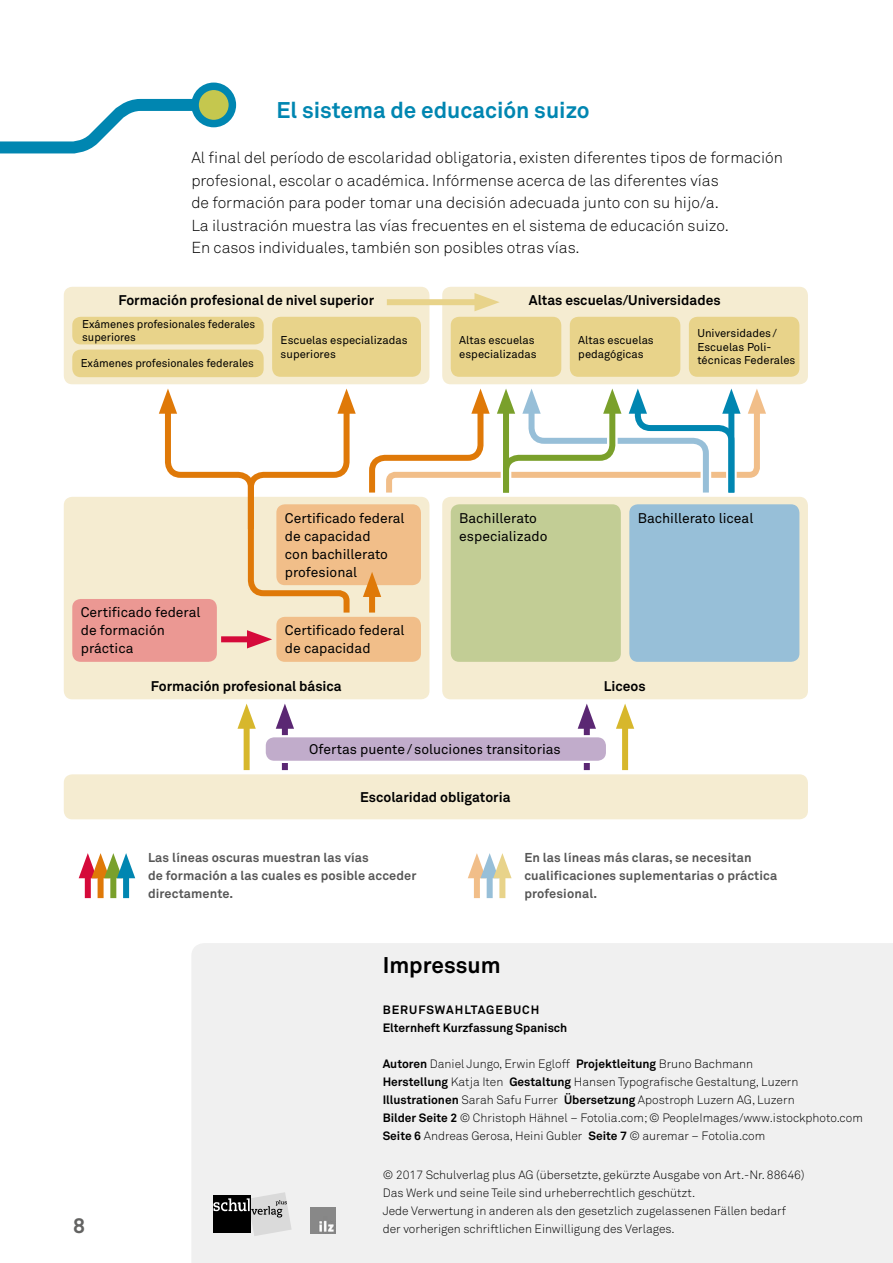
<style>
.page{position:relative;width:893px;height:1263px;background:#fff}
.page>*{position:absolute;margin:0;border:0;box-sizing:border-box;transform-origin:0 0}
.t1{font:700 22.5px "Akkurat Pro";color:#0086b1}
.t2{font:700 22.5px "Akkurat Pro";color:#000}
.t3{font:700 21px "Akkurat Pro";color:#636362}
.t4{font:300 15.75px/22.5px "Akkurat Pro";color:#000}
.t5{font:13.8px/18px "Akkurat Pro";color:#000}
.t6{font:700 13.8px "Akkurat Pro";color:#000}
.t7{font:700 12.75px/18px "Akkurat Pro";letter-spacing:.01em;color:#565656}
.t8{font:300 12px/18px "Akkurat Pro";color:#000}
.t9{font:700 12px/18px "Akkurat Pro";color:#000}
.t10{font:11.25px/13.5px "Akkurat Pro";color:#000}
.s1{font-weight:700}
</style>
<div class="page">
<svg style="left:0;top:94px;width:233px;height:60px"></svg>
<div style="left:195px;top:86px;width:37px;height:38px;background:#c5c74e;border-radius:50%"></div>
<div style="left:191px;top:83px;width:45px;height:44px;border:8px solid #0086b1;border-radius:50%"></div>
<div style="left:192px;top:943px;width:701px;height:320px;background:#f0f0f0"></div>
<img style="left:310px;top:1208px;width:26px;height:25px">
<svg style="left:213px;top:1192px;width:79px;height:44px"></svg>
<div style="left:85px;top:868px;width:6px;height:30px;background:#d50a3a"></div>
<div style="left:98px;top:868px;width:6px;height:30px;background:#df7908"></div>
<div style="left:110px;top:868px;width:6px;height:30px;background:#7aa02b"></div>
<div style="left:123px;top:868px;width:6px;height:30px;background:#0086b1"></div>
<svg style="left:79px;top:853px;width:56px;height:25px"></svg>
<div style="left:474px;top:868px;width:6px;height:30px;background:#f1be89"></div>
<div style="left:487px;top:868px;width:6px;height:30px;background:#97bfd8"></div>
<div style="left:499px;top:868px;width:6px;height:30px;background:#e8d38a"></div>
<svg style="left:468px;top:853px;width:44px;height:25px"></svg>
<div style="left:244px;top:718px;width:6px;height:52px;background:#d7b72c"></div>
<svg style="left:237px;top:704px;width:19px;height:25px"></svg>
<div style="left:64px;top:497px;width:365px;height:202px;background:#f5ecd1;border-radius:9px"></div>
<div style="left:442px;top:497px;width:366px;height:202px;background:#f5ecd1;border-radius:9px"></div>
<div style="left:72px;top:599px;width:145px;height:63px;background:#eb9893;border-radius:9px"></div>
<div style="left:276px;top:504px;width:145px;height:81px;background:#f1be89;border-radius:9px"></div>
<div style="left:451px;top:504px;width:170px;height:158px;background:#c2cd95;border-radius:9px"></div>
<div style="left:629px;top:504px;width:170px;height:158px;background:#97bfd8;border-radius:9px"></div>
<div style="left:276px;top:617px;width:145px;height:45px;background:#f1be89;border-radius:9px"></div>
<div style="left:221px;top:636px;width:36px;height:6px;background:#d50a3a"></div>
<svg style="left:247px;top:630px;width:25px;height:18px"></svg>
<div style="left:369px;top:587px;width:6px;height:25px;background:#df7908"></div>
<svg style="left:363px;top:572px;width:18px;height:25px"></svg>
<div style="left:64px;top:774px;width:744px;height:45px;background:#f5ecd1;border-radius:9px"></div>
<svg style="left:159px;top:389px;width:197px;height:230px"></svg>
<div style="left:282px;top:718px;width:6px;height:52px;background:#5b2773"></div>
<svg style="left:276px;top:704px;width:18px;height:25px"></svg>
<div style="left:584px;top:718px;width:6px;height:52px;background:#5b2773"></div>
<svg style="left:578px;top:704px;width:18px;height:25px"></svg>
<div style="left:622px;top:718px;width:6px;height:52px;background:#d7b72c"></div>
<svg style="left:616px;top:704px;width:18px;height:25px"></svg>
<div style="left:265px;top:736px;width:342px;height:26px;background:#c1accb;border-radius:10px"></div>
<div style="left:263px;top:735px;width:345px;height:28px;border:2px solid #fff;border-radius:10px"></div>
<div style="left:64px;top:287px;width:365px;height:97px;background:#f5ecd1;border-radius:9px"></div>
<div style="left:442px;top:287px;width:366px;height:97px;background:#f5ecd1;border-radius:9px"></div>
<div style="left:272px;top:317px;width:149px;height:60px;background:#e8d38a;border-radius:9px"></div>
<div style="left:451px;top:317px;width:110px;height:60px;background:#e8d38a;border-radius:9px"></div>
<div style="left:689px;top:317px;width:110px;height:60px;background:#e8d38a;border-radius:9px"></div>
<div style="left:570px;top:317px;width:110px;height:60px;background:#e8d38a;border-radius:9px"></div>
<div style="left:72px;top:350px;width:192px;height:27px;background:#e8d38a;border-radius:9px"></div>
<div style="left:387px;top:299px;width:98px;height:6px;background:#e8d38a"></div>
<svg style="left:474px;top:293px;width:26px;height:18px"></svg>
<div style="left:72px;top:317px;width:192px;height:27px;background:#e8d38a;border-radius:9px"></div>
<svg style="left:369px;top:388px;width:397px;height:111px"></svg>
<h1 class="t1" style="left:276px;top:96px;width:315px">El sistema de educación suizo</h1>
<p class="t4" style="left:191px;top:146px;width:593px">Al final del período de escolaridad obligatoria, existen diferentes tipos de formación profesional, escolar o académica. Infórmense acerca de las diferentes vías<br>de formación para poder tomar una decisión adecuada junto con su hijo/a.<br>La ilustración muestra las vías frecuentes en el sistema de educación suizo.<br>En casos individuales, también son posibles otras vías.</p>
<p class="t6" style="left:118px;top:292px;width:257px">Formación profesional de nivel superior</p>
<p class="t6" style="left:529px;top:292px;width:193px">Altas escuelas/Universidades</p>
<p class="t10" style="left:281px;top:333px;width:129px">Escuelas especializadas superiores</p>
<p class="t10" style="left:459px;top:333px;width:79px">Altas escuelas especializadas</p>
<p class="t10" style="left:697px;top:327px;width:100px">Universidades/<br>Escuelas Poli&shy;técnicas Federales</p>
<p class="t10" style="left:82px;top:317px;width:175px">Exámenes profesionales federales superiores</p>
<p class="t10" style="left:578px;top:333px;width:77px">Altas escuelas pedagógicas</p>
<p class="t10" style="left:81px;top:357px;width:175px">Exámenes profesionales federales</p>
<p class="t5" style="left:81px;top:603px;width:121px">Certificado federal de formación práctica</p>
<p class="t5" style="left:285px;top:509px;width:121px">Certificado federal de capacidad<br>con bachillerato profesional</p>
<p class="t5" style="left:459px;top:509px;width:90px">Bachillerato especializado</p>
<p class="t5" style="left:638px;top:509px;width:117px">Bachillerato liceal</p>
<p class="t5" style="left:285px;top:621px;width:121px">Certificado federal de capacidad</p>
<p class="t6" style="left:151px;top:677px;width:192px">Formación profesional básica</p>
<p class="t6" style="left:604px;top:677px;width:43px">Liceos</p>
<p class="t5" style="left:309px;top:740px;width:253px">Ofertas puente/soluciones transitorias</p>
<p class="t6" style="left:360px;top:788px;width:152px">Escolaridad obligatoria</p>
<p class="t7" style="left:148px;top:848px;width:270px">Las líneas oscuras muestran las vías<br>de formación a las cuales es posible acceder directamente.</p>
<p class="t7" style="left:524px;top:848px;width:255px">En las líneas más claras, se necesitan cualificaciones suplementarias o práctica profesional.</p>
<h1 class="t2" style="left:383px;top:951px;width:119px">Impressum</h1>
<p class="t9" style="left:383px;top:1000px;width:186px">BERUFSWAHLTAGEBUCH<br>Elternheft Kurzfassung Spanisch</p>
<h2 class="t3" style="left:73px;top:1213px;width:13px">8</h2>
<p class="t8" style="left:383px;top:1054px;width:482px"><span class="s1">Autoren</span> Daniel Jungo, Erwin Egloff <span class="s1">Projektleitung</span> Bruno Bachmann -<br><span class="s1">Herstellung</span> Katja Iten <span class="s1">Gestaltung</span> Hansen Typografische Gestaltung, Luzern <span class="s1">Illustrationen</span> Sarah Safu Furrer <span class="s1">Übersetzung</span> Apostroph Luzern AG, Luzern<br><span class="s1">Bilder Seite 2</span> © Christoph Hähnel – Fotolia.com; © PeopleImages/www.istockphoto.com <span class="s1">Seite 6</span> Andreas Gerosa, Heini Gubler <span class="s1">Seite 7</span> © auremar – Fotolia.com</p>
<p class="t8" style="left:383px;top:1166px;width:423px">© 2017 Schulverlag plus AG (übersetzte, gekürzte Ausgabe von Art.-Nr. 88646)<br>Das Werk und seine Teile sind urheberrechtlich geschützt.<br>Jede Verwertung in anderen als den gesetzlich zugelassenen Fällen bedarf der vorherigen schriftlichen Einwilligung des Verlages.</p>
</div>
